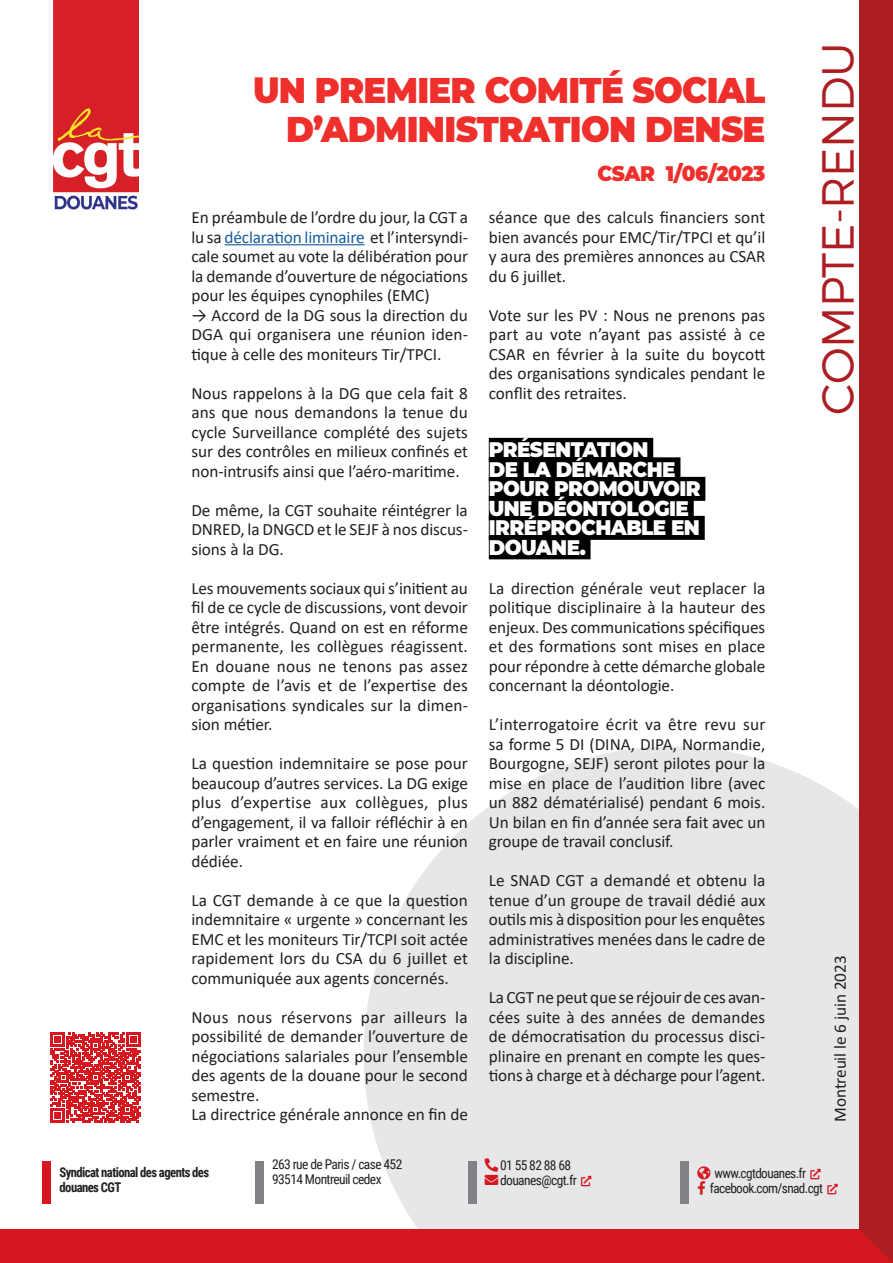
<style>
.page{position:relative;width:893px;height:1263px;background:#fff}
.page>*{position:absolute;margin:0;border:0;box-sizing:border-box;transform-origin:0 0}
.t1{font:300 45px "Montserrat";letter-spacing:-.01em;color:#ad1e22}
.t2{font:900 35.7px/38.5px "Montserrat";letter-spacing:-.02em;color:#ee2f2c;text-align:right;scale:.95 1}
.t3{font:900 21px/19.5px "Montserrat";letter-spacing:-.03em;color:#fff;scale:.95 1}
.t4{font:900 21px "Montserrat";letter-spacing:-.02em;color:#ee2f2c;scale:.95 1}
.t5{font:17.25px/19.5px "Calibri";letter-spacing:-.005em;color:#231f20;text-align:justify}
.t6{font:13.5px/15px "Roboto Condensed";letter-spacing:-.045em;color:#231f20}
.t7{font:700 13.5px/15px "Roboto Condensed";letter-spacing:-.045em;color:#231f20;scale:.94 1}
.s1{color:#175d9e}
.s2{color:#d7171f}
</style>
<div class="page">
<svg style="left:364px;top:746px;width:495px;height:483px;background:#e8e9eb"></svg>
<div style="left:43px;top:1161px;width:8px;height:42px;background:#d7171f"></div>
<div style="left:255px;top:1161px;width:9px;height:42px;background:#808285"></div>
<div style="left:468px;top:1161px;width:8px;height:42px;background:#808285"></div>
<div style="left:680px;top:1161px;width:9px;height:42px;background:#808285"></div>
<div style="left:0;top:1229px;width:893px;height:34px;background:#d7171f"></div>
<div style="left:859px;top:0;width:34px;height:1263px;background:#ad1e22"></div>
<img style="left:53px;top:0;width:85px;height:210px">
<hr style="left:225px;top:244px;width:139px;height:1px;background:#175d9e">
<div style="left:489px;top:438px;width:164px;height:24px;background:#000"></div>
<div style="left:489px;top:457px;width:191px;height:24px;background:#000"></div>
<div style="left:489px;top:477px;width:216px;height:24px;background:#000"></div>
<div style="left:489px;top:496px;width:205px;height:24px;background:#000"></div>
<div style="left:489px;top:516px;width:216px;height:24px;background:#000"></div>
<div style="left:489px;top:535px;width:102px;height:24px;background:#000"></div>
<svg style="left:51px;top:1032px;width:90px;height:90px"></svg>
<svg style="left:485px;top:1158px;width:13px;height:27px"></svg>
<svg style="left:581px;top:1176px;width:10px;height:10px"></svg>
<svg style="left:811px;top:1168px;width:10px;height:11px"></svg>
<svg style="left:697px;top:1166px;width:13px;height:28px"></svg>
<svg style="left:827px;top:1183px;width:11px;height:11px"></svg>
<h2 class="t2" style="left:253px;top:69px;width:541px">UN PREMIER COMITÉ SOCIAL<br>D’ADMINISTRATION DENSE</h2>
<p class="t4" style="left:597px;top:157px;width:16px">CSAR</p>
<p class="t4" style="left:666px;top:157px;width:106px">1/06/2023</p>
<p class="t5" style="left:191px;top:207px;width:278px">En préambule de l’ordre du jour, la CGT a lu sa <span class="s1">déclaration liminaire</span> et l’intersyndi&shy;cale soumet au vote la délibération pour la demande d’ouverture de négociations pour les équipes cynophiles (EMC)</p>
<p class="t5" style="left:191px;top:305px;width:278px">→ Accord de la DG sous la direction du DGA qui organisera une réunion iden&shy;tique à celle des moniteurs Tir/TPCI.</p>
<p class="t5" style="left:191px;top:383px;width:278px">Nous rappelons à la DG que cela fait 8 ans que nous demandons la tenue du cycle Surveillance complété des sujets sur des contrôles en milieux confinés et non-intrusifs ainsi que l’aéro-maritime.</p>
<p class="t5" style="left:191px;top:500px;width:278px">De même, la CGT souhaite réintégrer la DNRED, la DNGCD et le SEJF à nos discus&shy;sions à la DG.</p>
<p class="t5" style="left:191px;top:578px;width:278px">Les mouvements sociaux qui s’initient au fil de ce cycle de discussions, vont devoir être intégrés. Quand on est en réforme permanente, les collègues réagissent.<br>En douane nous ne tenons pas assez compte de l’avis et de l’expertise des organisations syndicales sur la dimen&shy;sion métier.</p>
<p class="t5" style="left:191px;top:753px;width:278px">La question indemnitaire se pose pour beaucoup d’autres services. La DG exige plus d’expertise aux collègues, plus d’engagement, il va falloir réfléchir à en parler vraiment et en faire une réunion dédiée.</p>
<p class="t5" style="left:191px;top:890px;width:278px">La CGT demande à ce que la question indemnitaire « urgente » concernant les EMC et les moniteurs Tir/TCPI soit actée rapidement lors du CSA du 6 juillet et communiquée aux agents concernés.</p>
<p class="t5" style="left:191px;top:1007px;width:278px;text-align:left">Nous nous réservons par ailleurs la possibilité de demander l’ouverture de négociations salariales pour l’ensemble des agents de la douane pour le second semestre.<br>La directrice générale annonce en fin de</p>
<p class="t5" style="left:489px;top:207px;width:278px">séance que des calculs financiers sont bien avancés pour EMC/Tir/TPCI et qu’il y aura des premières annonces au CSAR du 6 juillet.</p>
<p class="t5" style="left:489px;top:305px;width:278px">Vote sur les PV : Nous ne prenons pas part au vote n’ayant pas assisté à ce CSAR en février à la suite du boycott des organisations syndicales pendant le conflit des retraites.</p>
<p class="t3" style="left:489px;top:439px;width:224px">PRÉSENTATION<br>DE LA DÉMARCHE<br>POUR PROMOUVOIR<br>UNE DÉONTOLOGIE<br>IRRÉPROCHABLE EN<br>DOUANE.</p>
<p class="t5" style="left:489px;top:578px;width:278px">La direction générale veut replacer la politique disciplinaire à la hauteur des enjeux. Des communications spécifiques et des formations sont mises en place pour répondre à cette démarche globale concernant la déontologie.</p>
<p class="t5" style="left:489px;top:714px;width:278px">L’interrogatoire écrit va être revu sur sa forme 5 DI (DINA, DIPA, Normandie, Bourgogne, SEJF) seront pilotes pour la mise en place de l’audition libre (avec un 882 dématérialisé) pendant 6 mois.<br>Un bilan en fin d’année sera fait avec un groupe de travail conclusif.</p>
<p class="t5" style="left:489px;top:870px;width:278px">Le SNAD CGT a demandé et obtenu la tenue d’un groupe de travail dédié aux outils mis à disposition pour les enquêtes administratives menées dans le cadre de la discipline.</p>
<p class="t5" style="left:489px;top:987px;width:278px">La CGT ne peut que se réjouir de ces avan&shy;cées suite à des années de demandes de démocratisation du processus disci&shy;plinaire en prenant en compte les ques&shy;tions à charge et à décharge pour l’agent.</p>
<h1 class="t1" style="left:810px;top:415px;width:373px;rotate:-90deg">compte-rendu</h1>
<p class="t5" style="left:830px;top:1122px;width:168px;rotate:-90deg">Montreuil le 6 juin 2023</p>
<p class="t7" style="left:60px;top:1164px;width:161px">Syndicat national des agents des douanes CGT</p>
<p class="t6" style="left:272px;top:1156px;width:132px">263 rue de Paris / case 452<br>93514 Montreuil cedex</p>
<p class="t6" style="left:500px;top:1157px;width:93px;text-indent:-15px"><span class="s2">□■●▼</span> 01 55 82 88 68 douanes@cgt.fr <span class="s2">▼■●●■●▼</span></p>
<p class="t6" style="left:697px;top:1165px;width:125px"><span class="s2">●□▲</span> www.cgtdouanes.fr <span class="s2">▼■●●■●▼</span></p>
<p class="t6" style="left:697px;top:1180px;width:142px"><span class="s2">□□</span> facebook.com/snad.cgt <span class="s2">▼■●●■●▼</span></p>
</div>
